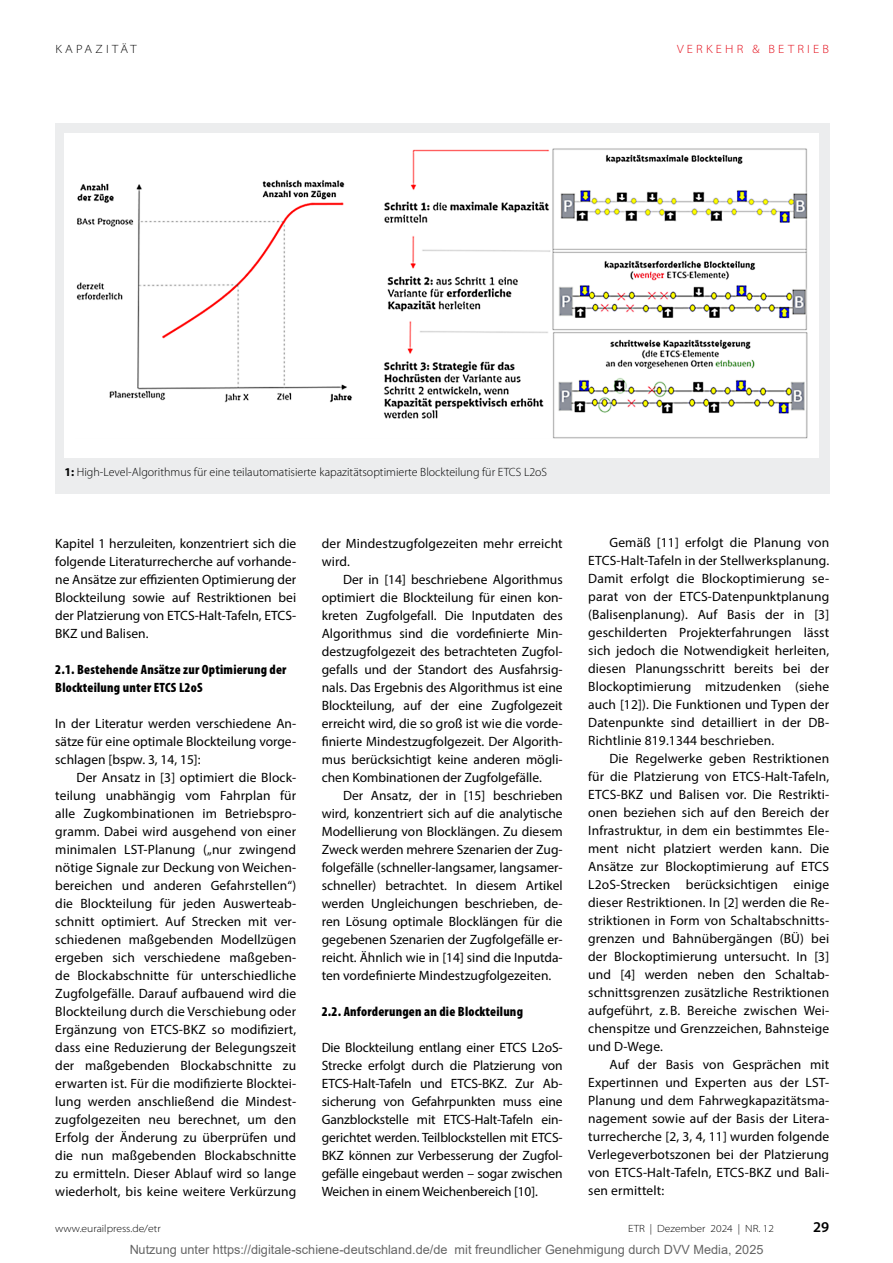
<style>
.page{position:relative;width:893px;height:1263px;background:#fff}
.page>*{position:absolute;margin:0;border:0;box-sizing:border-box;transform-origin:0 0}
.t1{font:600 15px "Myriad Pro";color:#000}
.t2{font:13.5px/18px "Myriad Pro";color:#000;text-align:justify}
.t3{font:900 condensed 13.5px/18px "Myriad Pro";letter-spacing:.015em;color:#000}
.t4{font:12.75px "Arial";color:rgb(0 0 0/.61)}
.t5{font:300 12px "Myriad Pro";color:#000}
.t6{font:300 semi-expanded 12px "Myriad Pro";letter-spacing:.27em;color:#e30613}
.t7{font:300 semi-expanded 12px "Myriad Pro";letter-spacing:.27em;color:#000}
.t8{font:300 semi-expanded 10.5px "Myriad Pro";color:#000}
.s1{font-weight:700}
</style>
<div class="page">
<div style="left:55px;top:123px;width:774px;height:371px;background:#ecedee"></div>
<div style="left:65px;top:134px;width:754px;height:324px;background:#fff"></div>
<img style="left:76px;top:148px;width:732px;height:290px">
<p class="t7" style="left:55px;top:42px;width:83px">KAPAZITÄT</p>
<p class="t6" style="left:677px;top:42px;width:153px">VERKEHR &amp; BETRIEB</p>
<p class="t5" style="left:65px;top:465px;width:484px"><span class="s1">1:</span> High-Level-Algorithmus für eine teilautomatisierte kapazitätsoptimierte Blockteilung für ETCS L2oS</p>
<p class="t2" style="left:55px;top:534px;width:242px">Kapitel 1 herzuleiten, konzentriert sich die folgende Literaturrecherche auf vorhande&shy;ne Ansätze zur effizienten Optimierung der Blockteilung sowie auf Restriktionen bei der Platzierung von ETCS-Halt-Tafeln, ETCS-BKZ und Balisen.</p>
<p class="t3" style="left:55px;top:660px;width:233px">2.1. Bestehende Ansätze zur Optimierung der<br>Blockteilung unter ETCS L2oS</p>
<p class="t2" style="left:55px;top:714px;width:242px">In der Literatur werden verschiedene An&shy;sätze für eine optimale Blockteilung vorge&shy;schlagen [bspw. 3, 14, 15]:</p>
<p class="t2" style="left:55px;top:768px;width:242px;text-indent:21px">Der Ansatz in [3] optimiert die Block&shy;teilung unabhängig vom Fahrplan für alle Zugkombinationen im Betriebspro&shy;gramm. Dabei wird ausgehend von einer minimalen LST-Planung („nur zwingend nötige Signale zur Deckung von Weichen&shy;bereichen und anderen Gefahrstellen“) die Blockteilung für jeden Auswerteab&shy;schnitt optimiert. Auf Strecken mit ver&shy;schiedenen maßgebenden Modellzügen ergeben sich verschiedene maßgeben&shy;de Blockabschnitte für unterschiedliche Zugfolgefälle. Darauf aufbauend wird die Blockteilung durch die Verschiebung oder Ergänzung von ETCS-BKZ so modifiziert, dass eine Reduzierung der Belegungszeit der maßgebenden Blockabschnitte zu erwarten ist. Für die modifizierte Blocktei&shy;lung werden anschließend die Mindest&shy;zugfolgezeiten neu berechnet, um den Erfolg der Änderung zu überprüfen und die nun maßgebenden Blockabschnitte zu ermitteln. Dieser Ablauf wird so lange wiederholt, bis keine weitere Verkürzung</p>
<p class="t2" style="left:322px;top:534px;width:242px">der Mindestzugfolgezeiten mehr erreicht wird.</p>
<p class="t2" style="left:322px;top:570px;width:242px;text-indent:21px">Der in [14] beschriebene Algorithmus optimiert die Blockteilung für einen kon&shy;kreten Zugfolgefall. Die Inputdaten des Algorithmus sind die vordefinierte Min&shy;destzugfolgezeit des betrachteten Zugfol&shy;gefalls und der Standort des Ausfahrsig&shy;nals. Das Ergebnis des Algorithmus ist eine Blockteilung, auf der eine Zugfolgezeit erreicht wird, die so groß ist wie die vorde&shy;finierte Mindestzugfolgezeit. Der Algorith&shy;mus berücksichtigt keine anderen mögli&shy;chen Kombinationen der Zugfolgefälle.</p>
<p class="t2" style="left:322px;top:786px;width:242px;text-indent:21px">Der Ansatz, der in [15] beschrieben wird, konzentriert sich auf die analytische Modellierung von Blocklängen. Zu diesem Zweck werden mehrere Szenarien der Zug&shy;folgefälle (schneller-langsamer, langsamer&shy;schneller) betrachtet. In diesem Artikel werden Ungleichungen beschrieben, de&shy;ren Lösung optimale Blocklängen für die gegebenen Szenarien der Zugfolgefälle er&shy;reicht. Ähnlich wie in [14] sind die Inputda&shy;ten vordefinierte Mindestzugfolgezeiten.</p>
<p class="t3" style="left:322px;top:1002px;width:203px">2.2. Anforderungen an die Blockteilung</p>
<p class="t2" style="left:322px;top:1038px;width:242px">Die Blockteilung entlang einer ETCS L2oS-Strecke erfolgt durch die Platzierung von ETCS-Halt-Tafeln und ETCS-BKZ. Zur Ab&shy;sicherung von Gefahrpunkten muss eine Ganzblockstelle mit ETCS-Halt-Tafeln ein&shy;gerichtet werden. Teilblockstellen mit ETCS-BKZ können zur Verbesserung der Zugfol&shy;gefälle eingebaut werden – sogar zwischen Weichen in einem Weichenbereich [10].</p>
<p class="t2" style="left:588px;top:534px;width:242px;text-indent:21px">Gemäß [11] erfolgt die Planung von ETCS-Halt-Tafeln in der Stellwerksplanung.<br>Damit erfolgt die Blockoptimierung se&shy;parat von der ETCS-Datenpunktplanung (Balisenplanung). Auf Basis der in [3] geschilderten Projekterfahrungen lässt sich jedoch die Notwendigkeit herleiten, diesen Planungsschritt bereits bei der Blockoptimierung mitzudenken (siehe auch [12]). Die Funktionen und Typen der Datenpunkte sind detailliert in der DB-Richtlinie 819.1344 beschrieben.</p>
<p class="t2" style="left:588px;top:750px;width:242px;text-indent:21px">Die Regelwerke geben Restriktionen für die Platzierung von ETCS-Halt-Tafeln, ETCS-BKZ und Balisen vor. Die Restrikti&shy;onen beziehen sich auf den Bereich der Infrastruktur, in dem ein bestimmtes Ele&shy;ment nicht platziert werden kann. Die Ansätze zur Blockoptimierung auf ETCS L2oS-Strecken berücksichtigen einige dieser Restriktionen. In [2] werden die Re&shy;striktionen in Form von Schaltabschnitts&shy;grenzen und Bahnübergängen (BÜ) bei der Blockoptimierung untersucht. In [3] und [4] werden neben den Schaltab&shy;schnittsgrenzen zusätzliche Restriktionen aufgeführt, z. B. Bereiche zwischen Wei&shy;chenspitze und Grenzzeichen, Bahnsteige und D-Wege.</p>
<p class="t2" style="left:588px;top:1056px;width:242px;text-indent:21px">Auf der Basis von Gesprächen mit Expertinnen und Experten aus der LST-Planung und dem Fahrwegkapazitätsma&shy;nagement sowie auf der Basis der Litera&shy;turrecherche [2, 3, 4, 11] wurden folgende Verlegeverbotszonen bei der Platzierung von ETCS-Halt-Tafeln, ETCS-BKZ und Bali&shy;sen ermittelt:</p>
<p class="t8" style="left:55px;top:1222px;width:107px">www.eurailpress.de/etr</p>
<p class="t8" style="left:628px;top:1222px;width:147px">ETR | Dezember 2024 | NR. 12</p>
<p class="t1" style="left:813px;top:1217px;width:18px">29</p>
<p class="t4" style="left:129px;top:1241px;width:635px">Nutzung unter https://digitale-schiene-deutschland.de/de mit freundlicher Genehmigung durch DVV Media, 2025</p>
</div>
